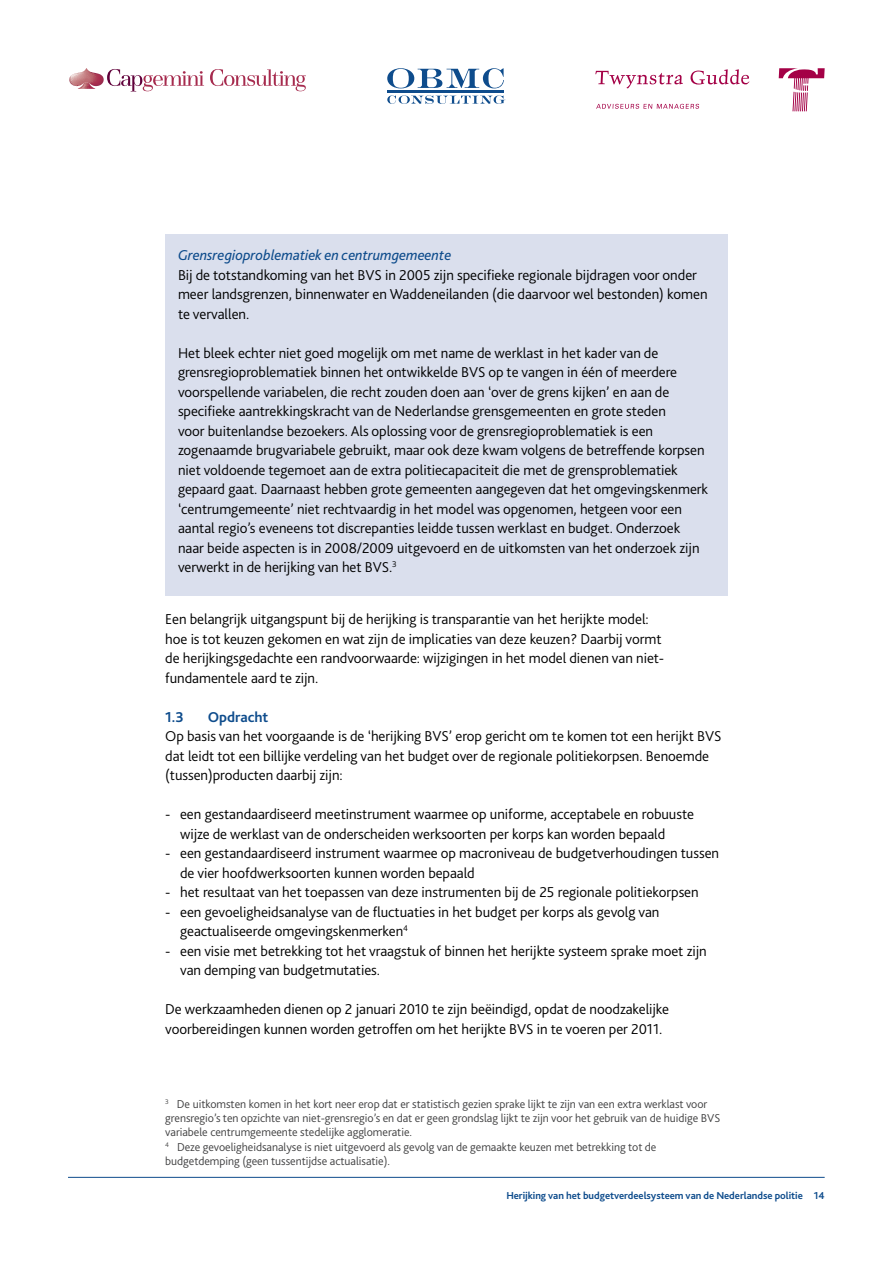
<style>
.page{position:relative;width:893px;height:1263px;background:#fff}
.page>*{position:absolute;margin:0;border:0;box-sizing:border-box;transform-origin:0 0}
.t1{font:300 15px/19.5px "Bliss 2";letter-spacing:-.005em;color:#000}
.t2{font:italic 15px "Bliss 2";letter-spacing:-.005em;color:#0e4c8c}
.t3{font:700 15px "Bliss 2";letter-spacing:-.005em;color:#0e4c8c}
.t4{font:300 12px/14.2px "Bliss 2";letter-spacing:-.005em;color:#414142}
.t5{font:700 10.5px "Bliss 2";letter-spacing:-.005em;color:#0e4c8c}
</style>
<div class="page">
<svg style="left:210px;top:69px;width:96px;height:22px"></svg>
<svg style="left:69px;top:68px;width:135px;height:23px"></svg>
<svg style="left:595px;top:71px;width:88px;height:17px"></svg>
<svg style="left:690px;top:69px;width:59px;height:16px"></svg>
<svg style="left:596px;top:104px;width:103px;height:5px"></svg>
<svg style="left:779px;top:68px;width:46px;height:43px"></svg>
<svg style="left:387px;top:68px;width:117px;height:20px"></svg>
<svg style="left:387px;top:95px;width:118px;height:9px"></svg>
<hr style="left:387px;top:91px;width:116px;height:2px;background:#0e4c8c">
<hr style="left:68px;top:1177px;width:757px;height:1px;background:#0e4c8c">
<div style="left:165px;top:234px;width:562px;height:361px;background:#dadfed"></div>
<p class="t2" style="left:178px;top:250px;width:275px">Grensregioproblematiek en centrumgemeente</p>
<p class="t1" style="left:178px;top:266px;width:531px">Bij de totstandkoming van het BVS in 2005 zijn specifieke regionale bijdragen voor onder meer landsgrenzen, binnenwater en Waddeneilanden (die daarvoor wel bestonden) komen te vervallen.</p>
<p class="t1" style="left:178px;top:344px;width:532px">Het bleek echter niet goed mogelijk om met name de werklast in het kader van de grensregioproblematiek binnen het ontwikkelde BVS op te vangen in één of meerdere voorspellende variabelen, die recht zouden doen aan ‘over de grens kijken’ en aan de specifieke aantrekkingskracht van de Nederlandse grensgemeenten en grote steden<br>voor buitenlandse bezoekers. Als oplossing voor de grensregioproblematiek is een zogenaamde brugvariabele gebruikt, maar ook deze kwam volgens de betreffende korpsen niet voldoende tegemoet aan de extra politiecapaciteit die met de grensproblematiek gepaard gaat. Daarnaast hebben grote gemeenten aangegeven dat het omgevingskenmerk ‘centrumgemeente’ niet rechtvaardig in het model was opgenomen, hetgeen voor een aantal regio’s eveneens tot discrepanties leidde tussen werklast en budget. Onderzoek naar beide aspecten is in 2008/2009 uitgevoerd en de uitkomsten van het onderzoek zijn verwerkt in de herijking van het BVS.<sup>3</sup></p>
<p class="t1" style="left:165px;top:611px;width:500px">Een belangrijk uitgangspunt bij de herijking is transparantie van het herijkte model: hoe is tot keuzen gekomen en wat zijn de implicaties van deze keuzen? Daarbij vormt de herijkingsgedachte een randvoorwaarde: wijzigingen in het model dienen van niet&shy;fundamentele aard te zijn.</p>
<p class="t3" style="left:165px;top:711px;width:20px">1.3</p>
<p class="t3" style="left:208px;top:711px;width:62px">Opdracht</p>
<p class="t1" style="left:165px;top:728px;width:558px">Op basis van het voorgaande is de ‘herijking BVS’ erop gericht om te komen tot een herijkt BVS dat leidt tot een billijke verdeling van het budget over de regionale politiekorpsen. Benoemde (tussen)producten daarbij zijn:</p>
<p class="t1" style="left:180px;top:806px;width:515px;text-indent:-15px">- een gestandaardiseerd meetinstrument waarmee op uniforme, acceptabele en robuuste wijze de werklast van de onderscheiden werksoorten per korps kan worden bepaald</p>
<p class="t1" style="left:180px;top:845px;width:540px;text-indent:-15px">- een gestandaardiseerd instrument waarmee op macroniveau de budgetverhoudingen tussen de vier hoofdwerksoorten kunnen worden bepaald</p>
<p class="t1" style="left:165px;top:884px;width:535px">- het resultaat van het toepassen van deze instrumenten bij de 25 regionale politiekorpsen</p>
<p class="t1" style="left:180px;top:903px;width:481px;text-indent:-15px">- een gevoeligheidsanalyse van de fluctuaties in het budget per korps als gevolg van geactualiseerde omgevingskenmerken<sup>4</sup></p>
<p class="t1" style="left:180px;top:942px;width:528px;text-indent:-15px">- een visie met betrekking tot het vraagstuk of binnen het herijkte systeem sprake moet zijn van demping van budgetmutaties.</p>
<p class="t1" style="left:165px;top:1001px;width:505px">De werkzaamheden dienen op 2 januari 2010 te zijn beëindigd, opdat de noodzakelijke voorbereidingen kunnen worden getroffen om het herijkte BVS in te voeren per 2011.</p>
<p class="t4" style="left:165px;top:1098px;width:557px"><sup>3</sup> De uitkomsten komen in het kort neer erop dat er statistisch gezien sprake lijkt te zijn van een extra werklast voor grensregio’s ten opzichte van niet-grensregio’s en dat er geen grondslag lijkt te zijn voor het gebruik van de huidige BVS variabele centrumgemeente stedelijke agglomeratie.<br><sup>4</sup> Deze gevoeligheidsanalyse is niet uitgevoerd als gevolg van de gemaakte keuzen met betrekking tot de budgetdemping (geen tussentijdse actualisatie).</p>
<p class="t5" style="left:506px;top:1191px;width:320px">Herijking van het budgetverdeelsysteem van de Nederlandse politie 14</p>
</div>
